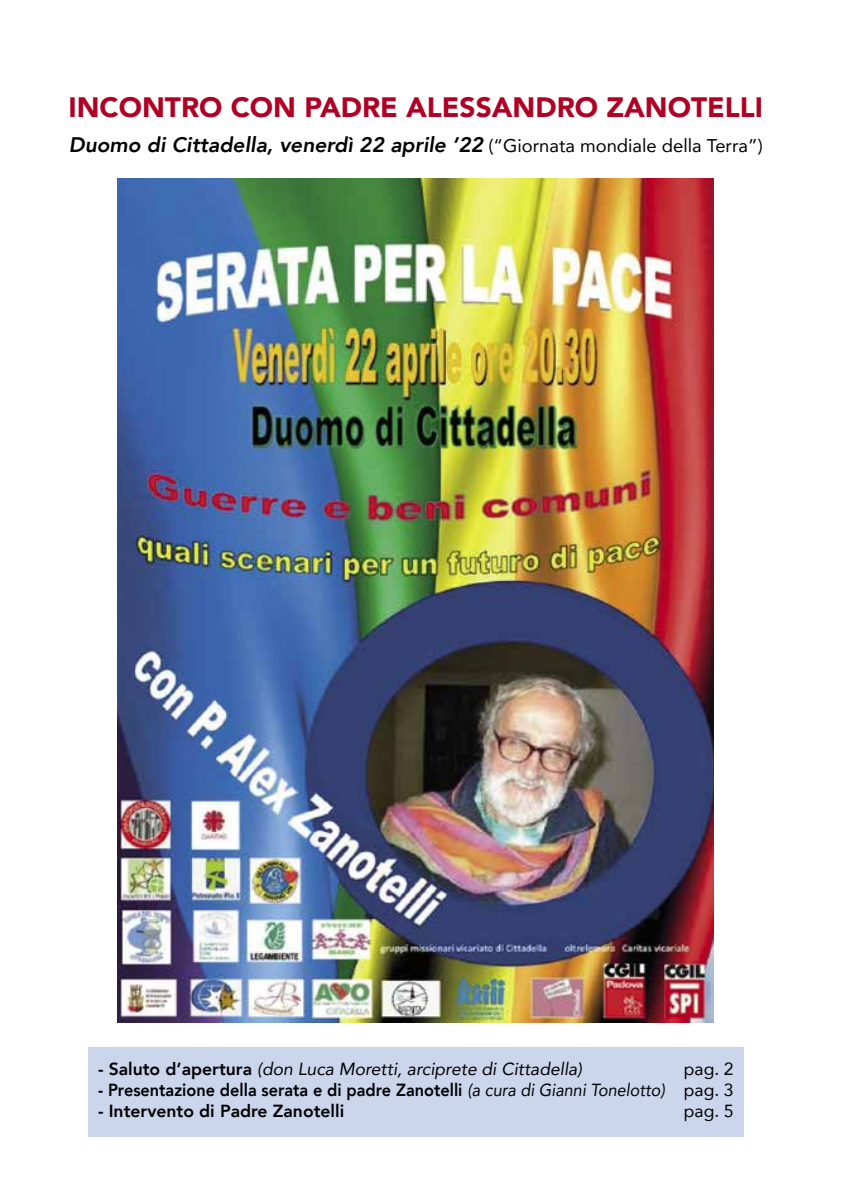
<style>
.page{position:relative;width:844px;height:1191px;background:#fff}
.page>*{position:absolute;margin:0;border:0;box-sizing:border-box;transform-origin:0 0}
.t1{font:900 28px "Avenir";color:#b00024}
.t2{font:italic 800 21px "Avenir";color:#000}
.t3{font:800 17.5px "Avenir";color:#000;scale:.93 1}
.t4{font:italic 17.5px "Avenir";color:#000}
.t5{font:800 17.5px "Avenir";color:#000}
.t6{font:17.5px "Avenir";color:#000}
.s1{font-weight:400;font-style:normal;font-size:18.38px}
.s2{font-weight:800;font-style:normal}
.s3{font-weight:400;font-style:italic}
.s4{font-weight:400}
</style>
<div class="page">
<img style="left:118px;top:179px;width:595px;height:843px">
<div style="left:88px;top:1047px;width:655px;height:89px;background:#cbd5ec"></div>
<h1 class="t1" style="left:68px;top:84px;width:696px">INCONTRO CON PADRE ALESSANDRO ZANOTELLI</h1>
<p class="t2" style="left:69px;top:133px;width:695px">Duomo di Cittadella, venerdì 22 aprile ’22 <span class="s1">(“Giornata mondiale della Terra”)</span></p>
<p class="t4" style="left:98px;top:1057px;width:485px"><span class="s2">- Saluto d’apertura</span> (don Luca Moretti, arciprete di Cittadella)</p>
<p class="t6" style="left:683px;top:1054px;width:51px">pag. 2</p>
<p class="t3" style="left:98px;top:1075px;width:684px">- Presentazione della serata e di padre Zanotelli <span class="s3">(a cura di Gianni Tonelotto)</span> <span class="s4">pag. 3</span></p>
<p class="t5" style="left:98px;top:1096px;width:248px">- Intervento di Padre Zanotelli</p>
<p class="t6" style="left:683px;top:1096px;width:51px">pag. 5</p>
</div>
